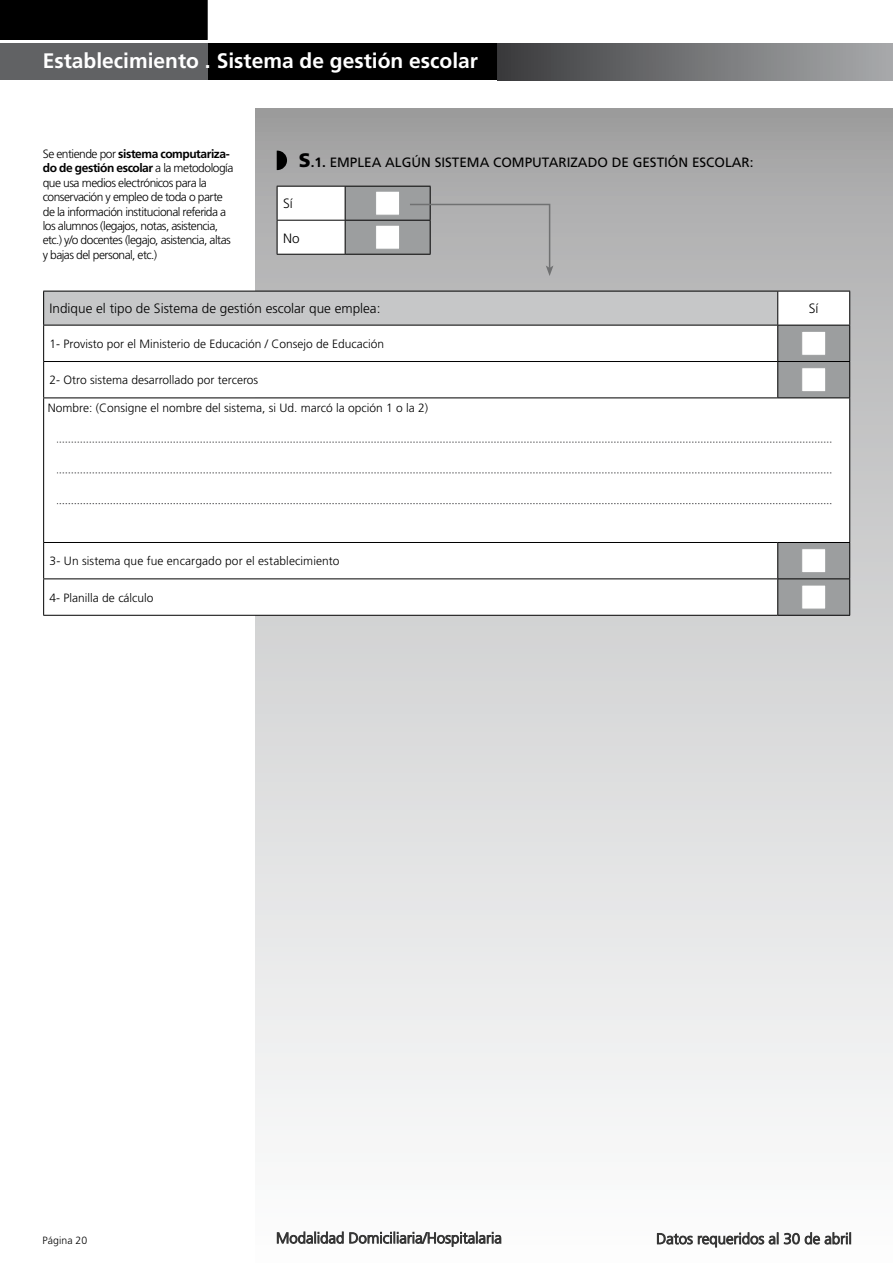
<style>
.page{position:relative;width:893px;height:1263px;background:#fff}
.page>*{position:absolute;margin:0;border:0;box-sizing:border-box;transform-origin:0 0}
.t1{font:700 21px "Frutiger";color:#fff}
.t2{font:300 13.5px "Frutiger";color:#000}
.t3{font:13.5px "Frutiger";color:#000}
.t4{font:300 12px/14.4px "Frutiger";letter-spacing:-.045em;color:#000}
.t5{font:300 12px "Frutiger";letter-spacing:-.015em;color:#000}
.t6{font:300 12px "Frutiger";letter-spacing:.01em;color:#000}
.t7{font:300 10.5px "Frutiger";letter-spacing:.005em;color:#000}
.s1{font-weight:700}
.s2{font-weight:900;font-size:19.5px}
</style>
<div class="page">
<div style="left:255px;top:108px;width:638px;height:1155px;background:linear-gradient(to bottom,#aaaaab,#fff)"></div>
<div style="left:0;top:44px;width:893px;height:36px;background:#000"></div>
<div style="left:0;top:0;width:208px;height:40px;background:#000"></div>
<div style="left:0;top:44px;width:208px;height:36px;background:#616264"></div>
<div style="left:498px;top:44px;width:395px;height:36px;background:linear-gradient(to right,#3c3c3e,#aaacad)"></div>
<svg style="left:277px;top:151px;width:10px;height:19px"></svg>
<svg style="left:44px;top:292px;width:805px;height:33px;background:#c8c9c9"></svg>
<hr style="left:43px;top:291px;width:1px;height:34px;background:#000">
<hr style="left:43px;top:291px;width:735px;height:1px;background:#000">
<hr style="left:777px;top:291px;width:1px;height:34px;background:#000">
<hr style="left:778px;top:291px;width:72px;height:1px;background:#000">
<hr style="left:849px;top:291px;width:1px;height:34px;background:#000">
<hr style="left:43px;top:325px;width:1px;height:36px;background:#000">
<hr style="left:43px;top:362px;width:1px;height:35px;background:#000">
<hr style="left:43px;top:325px;width:735px;height:1px;background:#000">
<hr style="left:43px;top:361px;width:735px;height:1px;background:#000">
<hr style="left:43px;top:543px;width:1px;height:35px;background:#000">
<hr style="left:43px;top:579px;width:1px;height:36px;background:#000">
<hr style="left:43px;top:578px;width:735px;height:1px;background:#000">
<hr style="left:43px;top:615px;width:735px;height:1px;background:#000">
<hr style="left:778px;top:615px;width:72px;height:1px;background:#000">
<hr style="left:43px;top:397px;width:735px;height:1px;background:#000">
<hr style="left:43px;top:398px;width:1px;height:144px;background:#000">
<hr style="left:43px;top:542px;width:735px;height:1px;background:#000">
<svg style="left:57px;top:325px;width:793px;height:290px"></svg>
<div style="left:801px;top:548px;width:25px;height:25px;background:#fff;border:1px solid #9c9e9f"></div>
<div style="left:801px;top:585px;width:25px;height:24px;background:#fff;border:1px solid #9c9e9f"></div>
<svg style="left:277px;top:186px;width:276px;height:90px"></svg>
<h1 class="t1" style="left:43px;top:49px;width:437px">Establecimiento . Sistema de gestión escolar</h1>
<p class="t4" style="left:43px;top:146px;width:192px">Se entiende por <span class="s1">sistema computariza&shy;do de gestión escolar</span> a la metodología que usa medios electrónicos para la conservación y empleo de toda o parte de la información institucional referida a los alumnos (legajos, notas, asistencia, etc.) y/o docentes (legajo, asistencia, altas y bajas del personal, etc.)</p>
<p class="t3" style="left:299px;top:154px;width:456px"><span class="s2">S</span><span class="s1">.1.</span> E MPLEA ALGÚN SISTEMA COMPUTARIZADO DE GESTIÓN ESCOLAR:</p>
<p class="t2" style="left:283px;top:196px;width:11px">Sí</p>
<p class="t2" style="left:283px;top:230px;width:18px">No</p>
<p class="t2" style="left:50px;top:301px;width:332px">Indique el tipo de Sistema de gestión escolar que emplea:</p>
<p class="t2" style="left:809px;top:301px;width:11px">Sí</p>
<p class="t5" style="left:50px;top:337px;width:336px">1- Provisto por el Ministerio de Educación / Consejo de Educación</p>
<p class="t5" style="left:50px;top:373px;width:210px">2- Otro sistema desarrollado por terceros</p>
<p class="t5" style="left:48px;top:401px;width:382px">Nombre: (Consigne el nombre del sistema, si Ud. marcó la opción 1 o la 2)</p>
<p class="t6" style="left:50px;top:554px;width:291px">3- Un sistema que fue encargado por el establecimiento</p>
<p class="t5" style="left:50px;top:591px;width:106px">4- Planilla de cálculo</p>
<p class="t7" style="left:43px;top:1234px;width:46px">Página 20</p>
</div>
